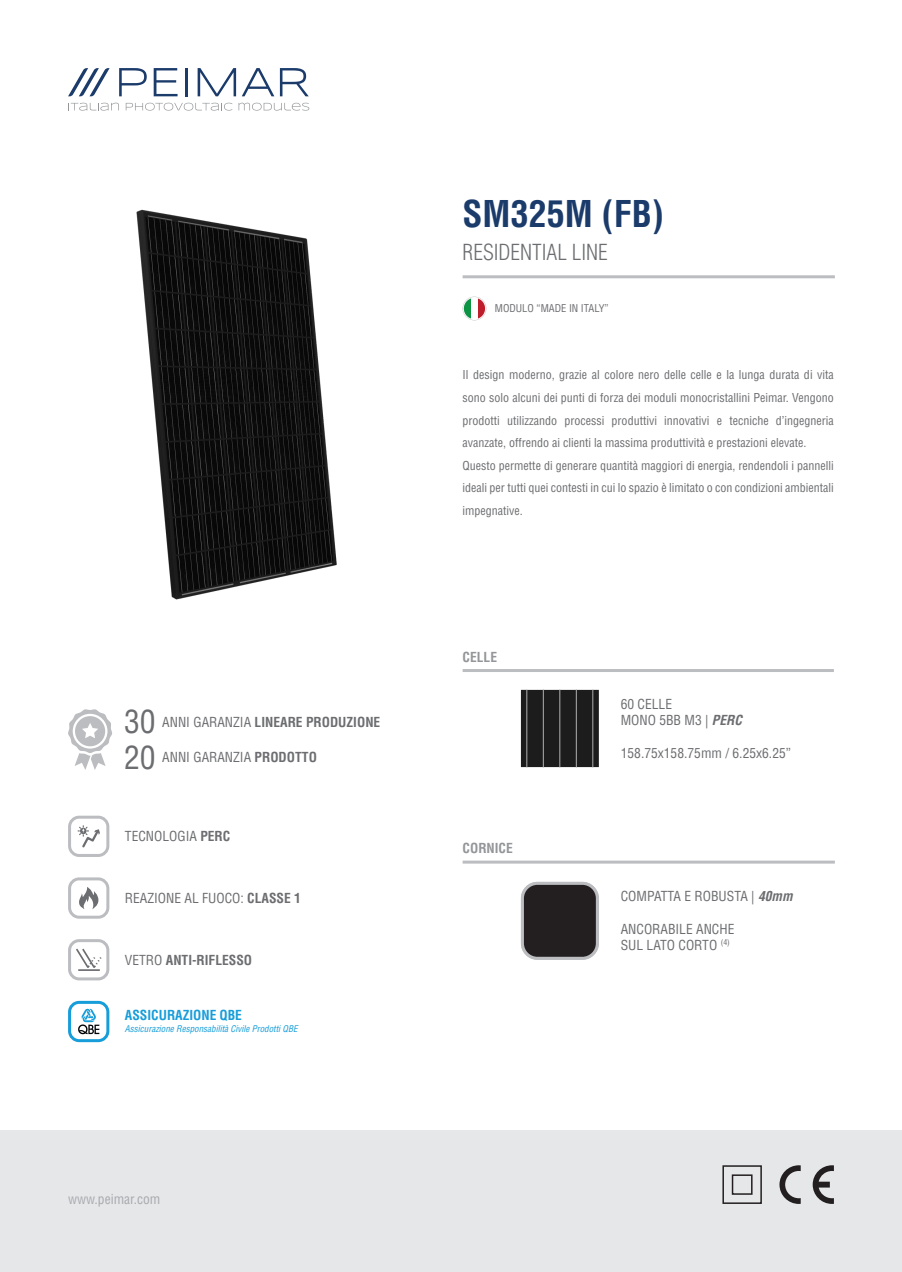
<style>
.page{position:relative;width:902px;height:1272px;background:#fff}
.page>*{position:absolute;margin:0;border:0;box-sizing:border-box;transform-origin:0 0}
.t1{font:700 condensed 36px "Helvetica LT Std";color:#1b3b6b}
.t2{font:condensed 31.5px "Helvetica LT Std";color:#6c6d70}
.t3{font:300 condensed 21.6px "Helvetica LT Std";color:#6c6d70}
.t4{font:condensed 13.5px "Helvetica LT Std";color:#6c6d70}
.t5{font:700 condensed 13.5px "Helvetica LT Std";color:#6c6d70}
.t6{font:700 condensed 13.5px "Helvetica LT Std";color:#179dd9}
.t7{font:condensed 13.5px "Helvetica LT Std";color:#a8a9ad}
.t8{font:700 condensed 13.5px "Helvetica LT Std";color:#939598}
.t9{font:condensed 12px/22.5px "Helvetica LT Std";color:#6c6d70;text-align:justify}
.t10{font:condensed 10.5px "Helvetica LT Std";color:#6c6d70}
.t11{font:italic condensed 9px "Helvetica LT Std";color:#179dd9}
.s1{font-weight:400}
.s2{font-weight:700}
.s3{font-weight:700;font-style:italic}
</style>
<div class="page">
<div style="left:0;top:1130px;width:901px;height:141px;background:#e6e7e9"></div>
<svg style="left:119px;top:68px;width:28px;height:28px"></svg>
<svg style="left:154px;top:68px;width:23px;height:28px"></svg>
<hr style="left:185px;top:68px;width:3px;height:28px;background:#1b3b6b">
<svg style="left:197px;top:68px;width:39px;height:28px"></svg>
<svg style="left:242px;top:68px;width:32px;height:28px"></svg>
<svg style="left:280px;top:68px;width:29px;height:28px"></svg>
<svg style="left:68px;top:68px;width:42px;height:28px"></svg>
<svg style="left:70px;top:103px;width:49px;height:8px"></svg>
<svg style="left:126px;top:103px;width:106px;height:8px"></svg>
<svg style="left:238px;top:103px;width:71px;height:8px"></svg>
<svg style="left:68px;top:709px;width:44px;height:61px"></svg>
<hr style="left:462px;top:669px;width:371px;height:3px;background:#bcbdc0">
<hr style="left:462px;top:860px;width:372px;height:3px;background:#bcbdc0">
<div style="left:68px;top:815px;width:41px;height:42px;border:3px solid #bcbdc0;border-radius:10px"></div>
<svg style="left:77px;top:825px;width:23px;height:23px"></svg>
<svg style="left:462px;top:297px;width:24px;height:23px"></svg>
<hr style="left:462px;top:275px;width:372px;height:3px;background:#bcbdc0">
<div style="left:722px;top:1165px;width:39px;height:38px;border:2px solid #231f20"></div>
<div style="left:731px;top:1174px;width:21px;height:20px;border:2px solid #231f20"></div>
<svg style="left:779px;top:1165px;width:21px;height:38px"></svg>
<svg style="left:812px;top:1165px;width:21px;height:38px"></svg>
<div style="left:522px;top:883px;width:75px;height:75px;background:#231f20;border-radius:15px"></div>
<div style="left:521px;top:881px;width:77px;height:78px;border:3px solid #bcbdc0;border-radius:15px"></div>
<svg style="left:521px;top:689px;width:77px;height:78px;background:#212121"></svg>
<hr style="left:526px;top:689px;width:1px;height:78px;background:#b0b0b0">
<hr style="left:543px;top:689px;width:1px;height:78px;background:#b0b0b0">
<hr style="left:559px;top:689px;width:1px;height:78px;background:#b0b0b0">
<hr style="left:576px;top:689px;width:1px;height:78px;background:#b0b0b0">
<hr style="left:592px;top:689px;width:1px;height:78px;background:#b0b0b0">
<img style="left:136px;top:209px;width:201px;height:391px">
<div style="left:68px;top:877px;width:41px;height:41px;border:3px solid #bcbdc0;border-radius:10px"></div>
<svg style="left:79px;top:887px;width:19px;height:22px"></svg>
<div style="left:68px;top:939px;width:41px;height:41px;border:3px solid #bcbdc0;border-radius:10px"></div>
<svg style="left:76px;top:948px;width:26px;height:22px"></svg>
<div style="left:68px;top:1000px;width:41px;height:42px;border:3px solid #179dd9;border-radius:10px"></div>
<svg style="left:78px;top:1008px;width:21px;height:26px"></svg>
<p class="t2" style="left:124px;top:702px;width:33px">30</p>
<p class="t5" style="left:162px;top:713px;width:219px"><span class="s1">ANNI GARANZIA</span> LINEARE PRODUZIONE</p>
<p class="t2" style="left:124px;top:737px;width:33px">20</p>
<p class="t4" style="left:162px;top:748px;width:156px">ANNI GARANZIA <span class="s2">PRODOTTO</span></p>
<p class="t4" style="left:125px;top:827px;width:107px">TECNOLOGIA <span class="s2">PERC</span></p>
<p class="t4" style="left:125px;top:889px;width:177px">REAZIONE AL FUOCO: <span class="s2">CLASSE 1</span></p>
<p class="t5" style="left:125px;top:951px;width:129px"><span class="s1">VETRO</span> ANTI-RIFLESSO</p>
<p class="t6" style="left:125px;top:1006px;width:119px">ASSICURAZIONE QBE</p>
<p class="t11" style="left:125px;top:1023px;width:174px">Assicurazione Responsabilità Civile Prodotti QBE</p>
<p class="t7" style="left:68px;top:1190px;width:94px">www.peimar.com</p>
<p class="t1" style="left:462px;top:191px;width:203px">SM325M (FB)</p>
<p class="t3" style="left:462px;top:238px;width:147px">RESIDENTIAL LINE</p>
<p class="t10" style="left:495px;top:302px;width:115px">MODULO “MADE IN ITALY”</p>
<p class="t9" style="left:462px;top:364px;width:373px">Il design moderno, grazie al colore nero delle celle e la lunga durata di vita sono solo alcuni dei punti di forza dei moduli monocristallini Peimar. Vengono prodotti utilizzando processi produttivi innovativi e tecniche d’ingegneria avanzate, offrendo ai clienti la massima produttività e prestazioni elevate.</p>
<p class="t9" style="left:462px;top:454px;width:373px">Questo permette di generare quantità maggiori di energia, rendendoli i pannelli ideali per tutti quei contesti in cui lo spazio è limitato o con condizioni ambientali impegnative.</p>
<p class="t8" style="left:462px;top:649px;width:36px">CELLE</p>
<p class="t8" style="left:462px;top:840px;width:52px">CORNICE</p>
<p class="t4" style="left:620px;top:695px;width:53px">60 CELLE</p>
<p class="t4" style="left:620px;top:711px;width:123px">MONO 5BB M3 | <span class="s3">PERC</span></p>
<p class="t4" style="left:620px;top:744px;width:172px">158.75x158.75mm / 6.25x6.25”</p>
<p class="t4" style="left:620px;top:888px;width:173px">COMPATTA E ROBUSTA | <span class="s3">40mm</span></p>
<p class="t4" style="left:620px;top:920px;width:115px">ANCORABILE ANCHE</p>
<p class="t4" style="left:620px;top:936px;width:111px">SUL LATO CORTO <sup>(4)</sup></p>
</div>
